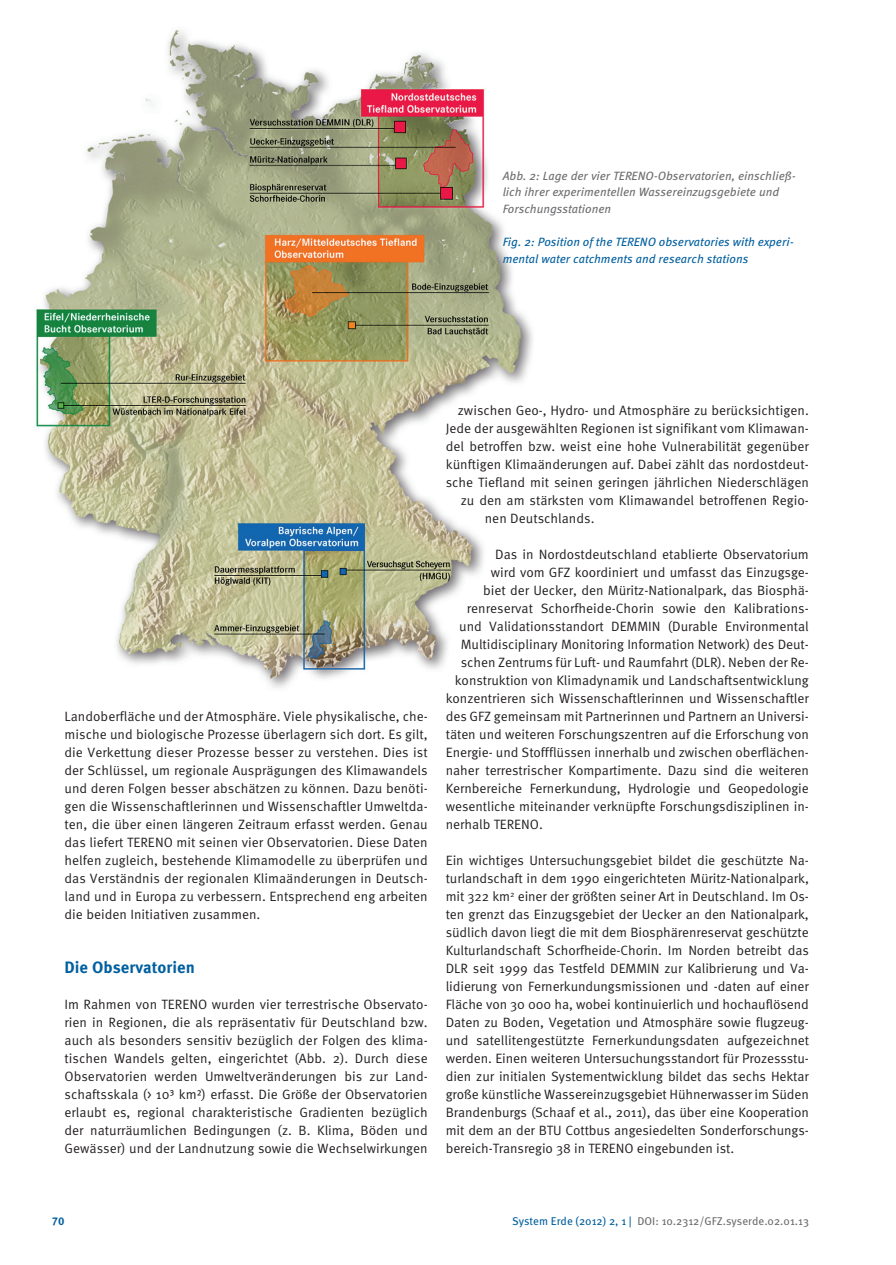
<style>
.page{position:relative;width:896px;height:1265px;background:#fff}
.page>*{position:absolute;margin:0;border:0;box-sizing:border-box;transform-origin:0 0}
.t1{font:700 16.5px "Meta Pro";color:#005f9f}
.t2{font:13.5px/18px "Meta Pro";letter-spacing:-.005em;color:#231f20;text-align:justify}
.t3{font:italic 12px/16.5px "Meta Pro";color:#6c6d70}
.t4{font:italic 12px/16.5px "Meta Pro";color:#005f9f}
.t5{font:11.25px "Meta Pro";color:#6c6d70}
.t6{font:700 11.25px "Meta Pro";color:#005f9f}
.s1{color:#005f9f}
</style>
<div class="page">
<img style="left:36px;top:30px;width:497px;height:658px">
<p class="t3" style="left:503px;top:168px;width:295px">Abb. 2: Lage der vier TERENO-Observatorien, einschließ&shy;lich ihrer experimentellen Wassereinzugsgebiete und<br>Forschungsstationen</p>
<p class="t4" style="left:503px;top:234px;width:293px">Fig. 2: Position of the TERENO observatories with experi&shy;mental water catchments and research stations</p>
<p class="t2" style="left:65px;top:707px;width:365px">Landoberfläche und der Atmosphäre. Viele physikalische, che&shy;mische und biologische Prozesse überlagern sich dort. Es gilt, die Verkettung dieser Prozesse besser zu verstehen. Dies ist der Schlüssel, um regionale Ausprägungen des Klimawandels und deren Folgen besser abschätzen zu können. Dazu benöti&shy;gen die Wissenschaftlerinnen und Wissenschaftler Umweltda&shy;ten, die über einen längeren Zeitraum erfasst werden. Genau das liefert TERENO mit seinen vier Observatorien. Diese Daten helfen zugleich, bestehende Klimamodelle zu überprüfen und das Verständnis der regionalen Klimaänderungen in Deutsch&shy;land und in Europa zu verbessern. Entsprechend eng arbeiten die beiden Initiativen zusammen.</p>
<p class="t1" style="left:65px;top:957px;width:132px">Die Observatorien</p>
<p class="t2" style="left:65px;top:995px;width:365px">Im Rahmen von TERENO wurden vier terrestrische Observato&shy;rien in Regionen, die als repräsentativ für Deutschland bzw. auch als besonders sensitiv bezüglich der Folgen des klima&shy;tischen Wandels gelten, eingerichtet (Abb. 2). Durch diese Observatorien werden Umweltveränderungen bis zur Land&shy;schaftsskala (&gt; 10³ km²) erfasst. Die Größe der Observatorien erlaubt es, regional charakteristische Gradienten bezüglich der naturräumlichen Bedingungen (z. B. Klima, Böden und Gewässer) und der Landnutzung sowie die Wechselwirkungen</p>
<p class="t2" style="left:458px;top:401px;width:352px">zwischen Geo-, Hydro- und Atmosphäre zu berücksichtigen.</p>
<p class="t2" style="left:446px;top:419px;width:365px">Jede der ausgewählten Regionen ist signifikant vom Klimawan-</p>
<p class="t2" style="left:446px;top:437px;width:364px">del betroffen bzw. weist eine hohe Vulnerabilität gegenüber</p>
<p class="t2" style="left:446px;top:455px;width:364px">künftigen Klimaänderungen auf. Dabei zählt das nordostdeut-</p>
<p class="t2" style="left:446px;top:473px;width:365px">sche Tiefland mit seinen geringen jährlichen Niederschlägen</p>
<p class="t2" style="left:461px;top:491px;width:349px">zu den am stärksten vom Klimawandel betroffenen Regio-</p>
<p class="t2" style="left:485px;top:509px;width:111px">nen Deutschlands.</p>
<p class="t2" style="left:495px;top:545px;width:315px">Das in Nordostdeutschland etablierte Observatorium</p>
<p class="t2" style="left:491px;top:563px;width:320px">wird vom GFZ koordiniert und umfasst das Einzugsge-</p>
<p class="t2" style="left:483px;top:581px;width:327px">biet der Uecker, den Müritz-Nationalpark, das Biosphä-</p>
<p class="t2" style="left:467px;top:599px;width:343px">renreservat Schorfheide-Chorin sowie den Kalibrations-</p>
<p class="t2" style="left:459px;top:617px;width:351px">und Validationsstandort DEMMIN (Durable Environmental</p>
<p class="t2" style="left:461px;top:635px;width:349px">Multidisciplinary Monitoring Information Network) des Deut-</p>
<p class="t2" style="left:461px;top:653px;width:350px">schen Zentrums für Luft- und Raumfahrt (DLR). Neben der Re-</p>
<p class="t2" style="left:455px;top:671px;width:355px">konstruktion von Klimadynamik und Landschaftsentwicklung</p>
<p class="t2" style="left:446px;top:689px;width:364px">konzentrieren sich Wissenschaftlerinnen und Wissenschaftler</p>
<p class="t2" style="left:446px;top:707px;width:364px">des GFZ gemeinsam mit Partnerinnen und Partnern an Universi-</p>
<p class="t2" style="left:446px;top:725px;width:364px">täten und weiteren Forschungszentren auf die Erforschung von</p>
<p class="t2" style="left:446px;top:743px;width:364px">Energie- und Stoffflüssen innerhalb und zwischen oberflächen-</p>
<p class="t2" style="left:446px;top:761px;width:364px">naher terrestrischer Kompartimente. Dazu sind die weiteren</p>
<p class="t2" style="left:446px;top:779px;width:365px">Kernbereiche Fernerkundung, Hydrologie und Geopedologie</p>
<p class="t2" style="left:446px;top:797px;width:364px">wesentliche miteinander verknüpfte Forschungsdisziplinen in-</p>
<p class="t2" style="left:446px;top:815px;width:99px">nerhalb TERENO.</p>
<p class="t2" style="left:446px;top:851px;width:365px">Ein wichtiges Untersuchungsgebiet bildet die geschützte Na&shy;turlandschaft in dem 1990 eingerichteten Müritz-Nationalpark, mit 322 km<sup>2</sup> einer der größten seiner Art in Deutschland. Im Os&shy;ten grenzt das Einzugsgebiet der Uecker an den Nationalpark, südlich davon liegt die mit dem Biosphärenreservat geschützte Kulturlandschaft Schorfheide-Chorin. Im Norden betreibt das DLR seit 1999 das Testfeld DEMMIN zur Kalibrierung und Va&shy;lidierung von Fernerkundungsmissionen und -daten auf einer Fläche von 30 000 ha, wobei kontinuierlich und hochauflösend Daten zu Boden, Vegetation und Atmosphäre sowie flugzeug&shy;und satellitengestützte Fernerkundungsdaten aufgezeichnet werden. Einen weiteren Untersuchungsstandort für Prozessstu&shy;dien zur initialen Systementwicklung bildet das sechs Hektar große künstliche Wassereinzugsgebiet Hühnerwasser im Süden Brandenburgs (Schaaf et al., 2011), das über eine Kooperation mit dem an der BTU Cottbus angesiedelten Sonderforschungs&shy;bereich-Transregio 38 in TERENO eingebunden ist.</p>
<p class="t6" style="left:52px;top:1214px;width:14px">70</p>
<p class="t5" style="left:512px;top:1214px;width:298px"><span class="s1">System Erde (2012) 2, 1 |</span> DOI: 10.2312/GFZ.syserde.02.01.13</p>
</div>
